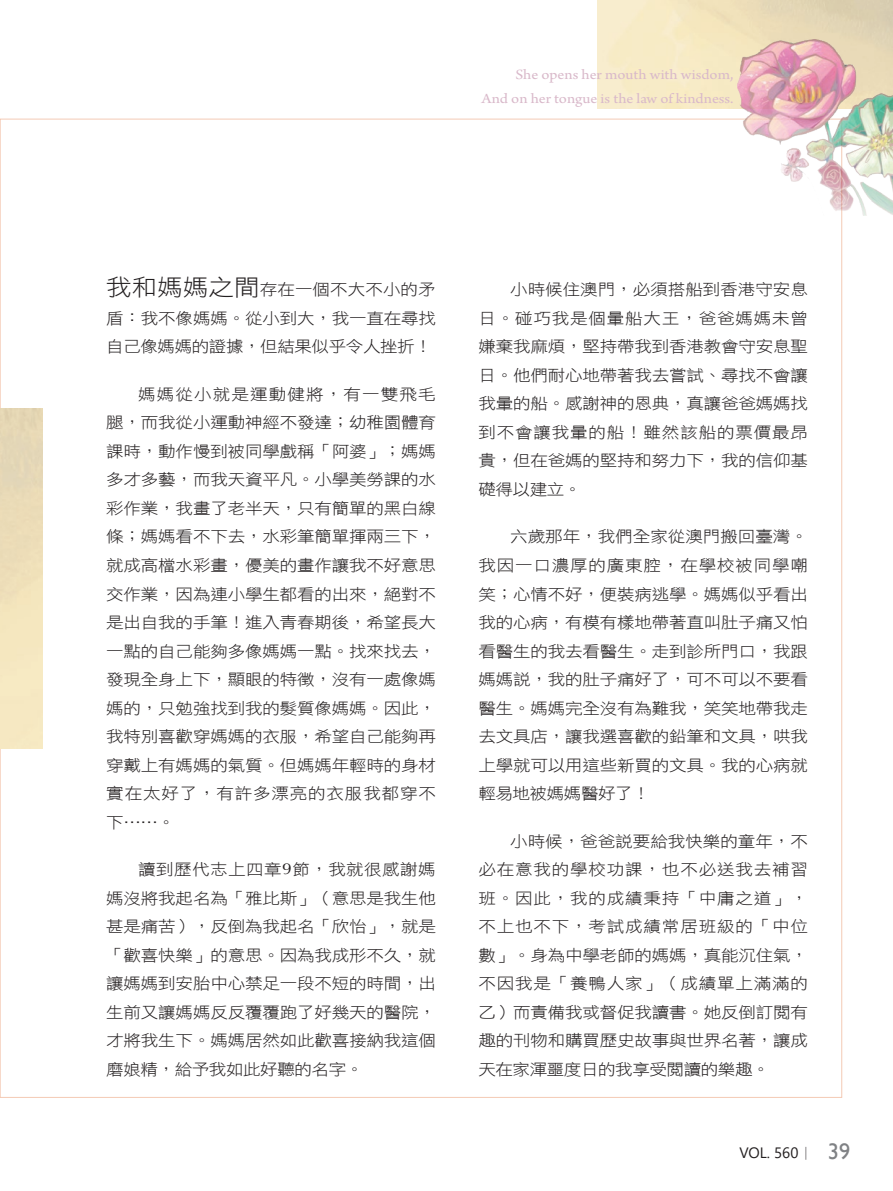
<style>
.page{position:relative;width:893px;height:1191px;background:#fff}
.page>*{position:absolute;margin:0;border:0;box-sizing:border-box;transform-origin:0 0}
.Normal-首段{font:15.75px/28.5px "DF Hei W3 WIN BF";letter-spacing:-.01em;color:#231f20;text-align:justify;scale:1.11 1}
.t1{font:15px "Segoe UI";color:#231f20}
.Normal經文{font:14.85px/24px "Arno Pro";color:#d9b9ca;text-align:right;scale:1.11 1}
.s1{font-size:22.95px}
.s2{font-family:"Optima"}
.s3{font-family:"Adobe Ming Std";font-weight:300}
.s4{font-family:"Gill Sans";font-size:22.5px;color:#808285}
</style>
<div class="page">
<img style="left:737px;top:40px;width:156px;height:175px">
<p class="Normal經文" style="left:481px;top:64px;width:229px">She opens her mouth with wisdom,<br>And on her tongue is the law of kindness.</p>
<p class="Normal-首段" style="left:106px;top:275px;width:298px"><span class="s1">我和媽媽之間</span>存在一個不大不小的矛盾：我不像媽媽。從小到大，我一直在尋找自己像媽媽的證據，但結果似乎令人挫折！</p>
<p class="Normal-首段" style="left:106px;top:380px;width:298px;text-indent:32px">媽媽從小就是運動健將，有一雙飛毛腿，而我從小運動神經不發達；幼稚園體育課時，動作慢到被同學戲稱「阿婆」；媽媽多才多藝，而我天資平凡。小學美勞課的水彩作業，我畫了老半天，只有簡單的黑白線條；媽媽看不下去，水彩筆簡單揮兩三下，就成高檔水彩畫，優美的畫作讓我不好意思交作業，因為連小學生都看的出來，絕對不是出自我的手筆！進入青春期後，希望長大一點的自己能夠多像媽媽一點。找來找去，發現全身上下，顯眼的特徵，沒有一處像媽媽的，只勉強找到我的髮質像媽媽。因此，我特別喜歡穿媽媽的衣服，希望自己能夠再穿戴上有媽媽的氣質。但媽媽年輕時的身材實在太好了，有許多漂亮的衣服我都穿不下……。</p>
<p class="Normal-首段" style="left:106px;top:855px;width:298px;text-indent:32px">讀到歷代志上四章<span class="s2">9</span>節，我就很感謝媽媽沒將我起名為「雅比斯」（意思是我生他甚是痛苦），反倒為我起名「欣怡」，就是「歡喜快樂」的意思。因為我成形不久，就讓媽媽到安胎中心禁足一段不短的時間，出生前又讓媽媽反反覆覆跑了好幾天的醫院，才將我生下。媽媽居然如此歡喜接納我這個磨娘精，給予我如此好聽的名字。</p>
<p class="Normal-首段" style="left:478px;top:275px;width:298px;text-indent:32px">小時候住澳門，必須搭船到香港守安息日。碰巧我是個暈船大王，爸爸媽媽未曾嫌棄我麻煩，堅持帶我到香港教會守安息聖日。他們耐心地帶著我去嘗試、尋找不會讓我暈的船。感謝神的恩典，真讓爸爸媽媽找到不會讓我暈的船！雖然該船的票價最昂貴，但在爸媽的堅持和努力下，我的信仰基礎得以建立。</p>
<p class="Normal-首段" style="left:478px;top:522px;width:298px;text-indent:32px">六歲那年，我們全家從澳門搬回臺灣。我因一口濃厚的廣東腔，在學校被同學嘲笑；心情不好，便裝病逃學。媽媽似乎看出我的心病，有模有樣地帶著直叫肚子痛又怕看醫生的我去看醫生。走到診所門口，我跟媽媽說，我的肚子痛好了，可不可以不要看醫生。媽媽完全沒有為難我，笑笑地帶我走去文具店，讓我選喜歡的鉛筆和文具，哄我上學就可以用這些新買的文具。我的心病就輕易地被媽媽醫好了！</p>
<p class="Normal-首段" style="left:478px;top:826px;width:298px;text-indent:32px">小時候，爸爸說要給我快樂的童年，不必在意我的學校功課，也不必送我去補習班。因此，我的成績秉持「中庸之道」，不上也不下，考試成績常居班級的「中位數」。身為中學老師的媽媽，真能沉住氣，不因我是「養鴨人家」（成績單上滿滿的乙）而責備我或督促我讀書。她反倒訂閱有趣的刊物和購買歷史故事與世界名著，讓成天在家渾噩度日的我享受閱讀的樂趣。</p>
<p class="t1" style="left:739px;top:1138px;width:112px">VOL. 560<span class="s3">｜</span> <span class="s4">39</span></p>
</div>
